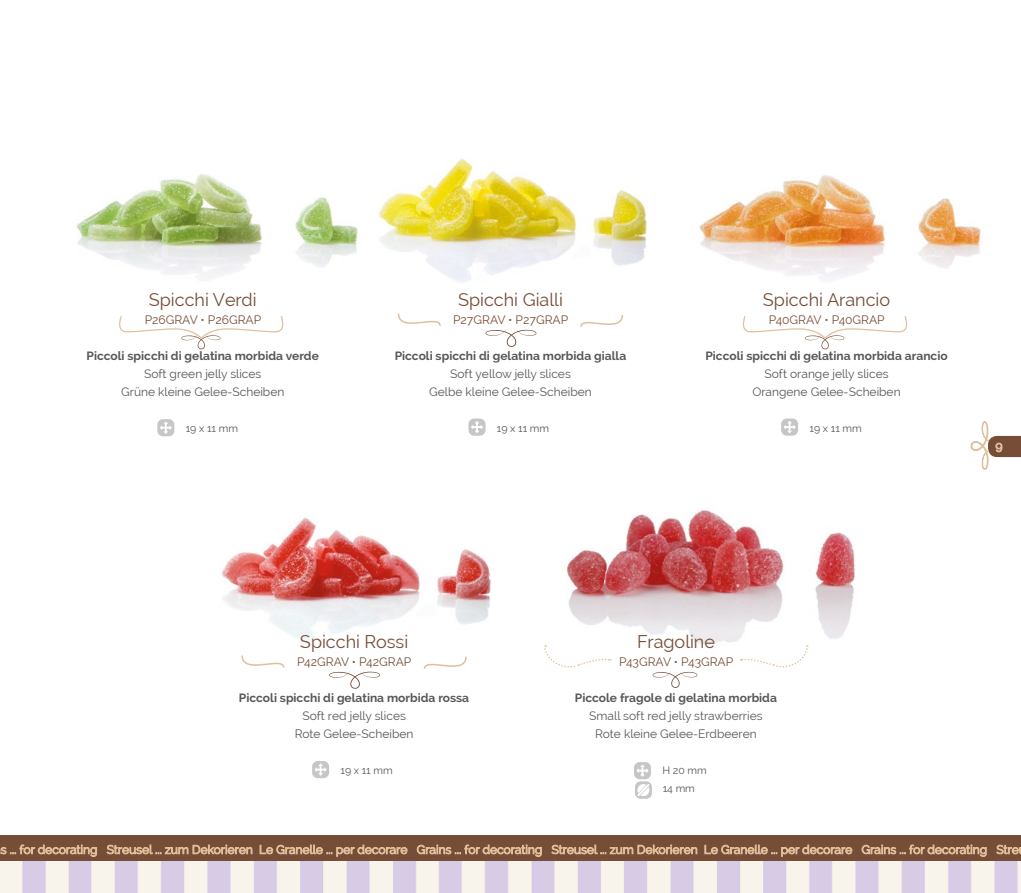
<style>
.page{position:relative;width:1021px;height:893px;background:#fff}
.page>*{position:absolute;margin:0;border:0;box-sizing:border-box;transform-origin:0 0}
.t1{font:18px "Raleway";color:#764d37}
.t2{font:12px/18px "Raleway";color:#575756;text-align:center}
.t3{font:700 12px "Raleway";color:#575756}
.t4{font:12px "Raleway";color:#764d37}
.t5{font:10.5px/18px "Raleway";color:#575756}
</style>
<div class="page">
<img style="left:222px;top:517px;width:269px;height:124px">
<img style="left:567px;top:510px;width:288px;height:150px">
<img style="left:0;top:861px;width:1020px;height:32px">
<div style="left:0;top:835px;width:1020px;height:26px;background:#764d37"></div>
<svg style="left:0;top:844px;width:97px;height:13px"></svg>
<svg style="left:106px;top:844px;width:146px;height:11px"></svg>
<svg style="left:260px;top:844px;width:147px;height:13px"></svg>
<svg style="left:416px;top:844px;width:125px;height:13px"></svg>
<svg style="left:551px;top:844px;width:146px;height:11px"></svg>
<svg style="left:704px;top:844px;width:148px;height:13px"></svg>
<svg style="left:861px;top:844px;width:125px;height:13px"></svg>
<svg style="left:996px;top:844px;width:24px;height:11px"></svg>
<svg style="left:970px;top:422px;width:50px;height:48px"></svg>
<img style="left:378px;top:158px;width:270px;height:124px">
<svg style="left:468px;top:419px;width:17px;height:17px"></svg>
<svg style="left:312px;top:761px;width:17px;height:17px"></svg>
<img style="left:76px;top:174px;width:282px;height:104px">
<svg style="left:119px;top:316px;width:165px;height:33px"></svg>
<svg style="left:157px;top:419px;width:17px;height:17px"></svg>
<img style="left:699px;top:175px;width:282px;height:105px">
<svg style="left:742px;top:316px;width:166px;height:33px"></svg>
<svg style="left:781px;top:419px;width:17px;height:17px"></svg>
<svg style="left:634px;top:762px;width:18px;height:37px"></svg>
<svg style="left:485px;top:329px;width:51px;height:18px"></svg>
<svg style="left:397px;top:313px;width:44px;height:13px"></svg>
<svg style="left:580px;top:314px;width:44px;height:13px"></svg>
<svg style="left:329px;top:671px;width:51px;height:18px"></svg>
<svg style="left:241px;top:655px;width:44px;height:13px"></svg>
<svg style="left:423px;top:656px;width:44px;height:13px"></svg>
<svg style="left:544px;top:645px;width:67px;height:23px"></svg>
<svg style="left:740px;top:645px;width:68px;height:23px"></svg>
<svg style="left:652px;top:671px;width:45px;height:17px"></svg>
<h1 class="t1" style="left:149px;top:289px;width:109px">Spicchi Verdi</h1>
<p class="t4" style="left:145px;top:313px;width:118px">P26GRAV • P26GRAP</p>
<p class="t3" style="left:87px;top:349px;width:234px">Piccoli spicchi di gelatina morbida verde</p>
<p class="t2" style="left:121px;top:365px;width:165px">Soft green jelly slices<br>Grüne kleine Gelee-Scheiben</p>
<p class="t5" style="left:186px;top:419px;width:54px">19 x 11 mm</p>
<h1 class="t1" style="left:458px;top:289px;width:106px">Spicchi Gialli</h1>
<p class="t4" style="left:453px;top:313px;width:117px">P27GRAV • P27GRAP</p>
<p class="t3" style="left:395px;top:349px;width:233px">Piccoli spicchi di gelatina morbida gialla</p>
<p class="t2" style="left:429px;top:365px;width:164px">Soft yellow jelly slices<br>Gelbe kleine Gelee-Scheiben</p>
<p class="t5" style="left:497px;top:419px;width:54px">19 x 11 mm</p>
<h1 class="t1" style="left:763px;top:289px;width:129px">Spicchi Arancio</h1>
<p class="t4" style="left:768px;top:313px;width:118px">P40GRAV • P40GRAP</p>
<p class="t3" style="left:705px;top:349px;width:244px">Piccoli spicchi di gelatina morbida arancio</p>
<p class="t2" style="left:752px;top:365px;width:150px">Soft orange jelly slices<br>Orangene Gelee-Scheiben</p>
<p class="t5" style="left:809px;top:419px;width:54px">19 x 11 mm</p>
<h1 class="t1" style="left:300px;top:631px;width:110px">Spicchi Rossi</h1>
<h1 class="t1" style="left:637px;top:631px;width:79px">Fragoline</h1>
<p class="t4" style="left:297px;top:655px;width:116px">P42GRAV • P42GRAP</p>
<p class="t4" style="left:619px;top:655px;width:116px">P43GRAV • P43GRAP</p>
<p class="t3" style="left:239px;top:691px;width:232px">Piccoli spicchi di gelatina morbida rossa</p>
<p class="t2" style="left:295px;top:707px;width:120px">Soft red jelly slices<br>Rote Gelee-Scheiben</p>
<p class="t3" style="left:575px;top:691px;width:204px">Piccole fragole di gelatina morbida</p>
<p class="t2" style="left:589px;top:707px;width:175px">Small soft red jelly strawberries<br>Rote kleine Gelee-Erdbeeren</p>
<p class="t5" style="left:340px;top:761px;width:54px">19 x 11 mm</p>
<p class="t5" style="left:662px;top:761px;width:46px">H 20 mm<br>14 mm</p>
</div>
